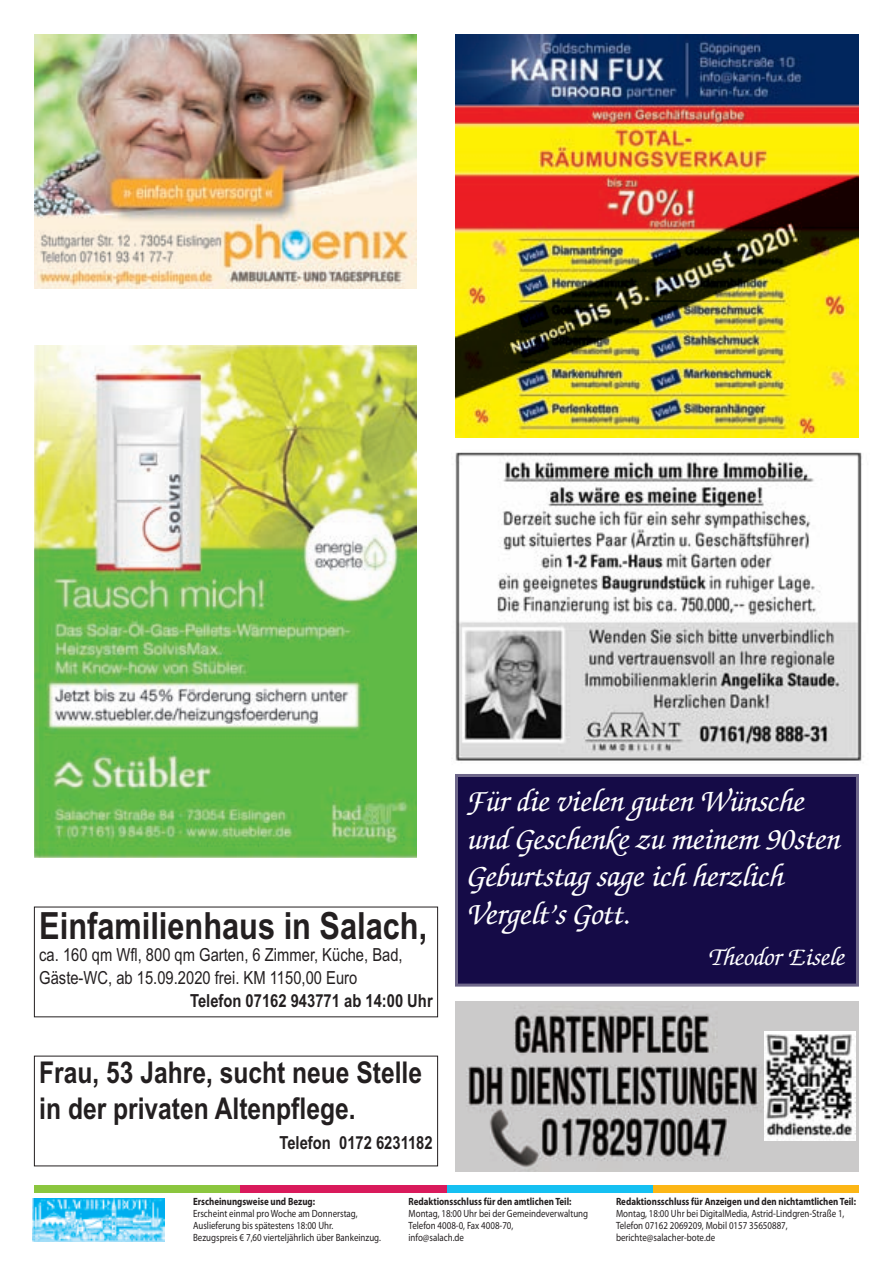
<style>
.page{position:relative;width:893px;height:1263px;background:#fff}
.page>*{position:absolute;margin:0;border:0;box-sizing:border-box;transform-origin:0 0}
.t1{font:700 37.5px "Arial Narrow";color:#231f20}
.t2{font:italic 500 31.5px/37.5px "Zapf Chancery IT Cby BT";color:#fff}
.t3{font:700 30px/36px "Arial Narrow";color:#231f20}
.t4{font:italic 500 25.5px "Zapf Chancery IT Cby BT";color:#fff}
.t5{font:18px "Arial Narrow";color:#231f20}
.t6{font:700 18px "Arial Narrow";color:#231f20}
.t7{font:10.5px/12px "Myriad Pro";color:#231f20;scale:.85 1}
.s1{font-weight:700}
</style>
<div class="page">
<img style="left:455px;top:34px;width:404px;height:404px">
<img style="left:34px;top:34px;width:383px;height:255px">
<img style="left:34px;top:346px;width:383px;height:511px">
<img style="left:455px;top:452px;width:409px;height:309px">
<div style="left:458px;top:777px;width:398px;height:206px;background:#150b47"></div>
<div style="left:455px;top:774px;width:404px;height:212px;border:3px solid #6e678a"></div>
<img style="left:455px;top:1001px;width:404px;height:171px">
<img style="left:764px;top:1031px;width:91px;height:110px">
<div style="left:34px;top:1185px;width:207px;height:8px;background:#8bc63e"></div>
<div style="left:240px;top:1185px;width:208px;height:8px;background:#d91a5b"></div>
<div style="left:447px;top:1185px;width:208px;height:8px;background:#15c0f2"></div>
<div style="left:654px;top:1185px;width:205px;height:8px;background:#fcb615"></div>
<img style="left:33px;top:1198px;width:132px;height:43px">
<p class="t1" style="left:39px;top:904px;width:389px">Einfamilienhaus in Salach,</p>
<p class="t5" style="left:39px;top:944px;width:365px">ca. 160 qm Wfl, 800 qm Garten, 6 Zimmer, Küche, Bad,</p>
<p class="t5" style="left:39px;top:967px;width:320px">Gäste-WC, ab 15.09.2020 frei. KM 1150,00 Euro</p>
<p class="t6" style="left:190px;top:990px;width:244px">Telefon 07162 943771 ab 14:00 Uhr</p>
<p class="t3" style="left:39px;top:1054px;width:384px">Frau, 53 Jahre, sucht neue Stelle in der privaten Altenpflege.</p>
<p class="t6" style="left:279px;top:1133px;width:155px">Telefon 0172 6231182</p>
<p class="t2" style="left:468px;top:782px;width:374px">Für die vielen guten Wünsche und Geschenke zu meinem 90sten<br>Geburtstag sage ich herzlich<br>Vergelt’s Gott.</p>
<p class="t4" style="left:709px;top:941px;width:138px">Theodor Eisele</p>
<p class="t7" style="left:193px;top:1196px;width:222px"><span class="s1">Erscheinungsweise und Bezug:<br></span>Erscheint einmal pro Woche am Donnerstag, Auslieferung bis spätestens 18:00 Uhr.<br>Bezugspreis € 7,60 vierteljährlich über Bankeinzug.</p>
<p class="t7" style="left:409px;top:1196px;width:213px"><span class="s1">Redaktionsschluss für den amtlichen Teil:<br></span>Montag, 18:00 Uhr bei der Gemeinde verwaltung Telefon 4008-0, Fax 4008-70,<br>info@salach.de</p>
<p class="t7" style="left:616px;top:1196px;width:284px"><span class="s1">Redaktionsschluss für Anzeigen und den nichtamtlichen Teil:<br></span>Montag, 18:00 Uhr bei DigitalMedia, Astrid-Lindgren-Straße 1, Telefon 07162 2069209, Mobil 0157 35650887, berichte@salacher-bote.de</p>
</div>
